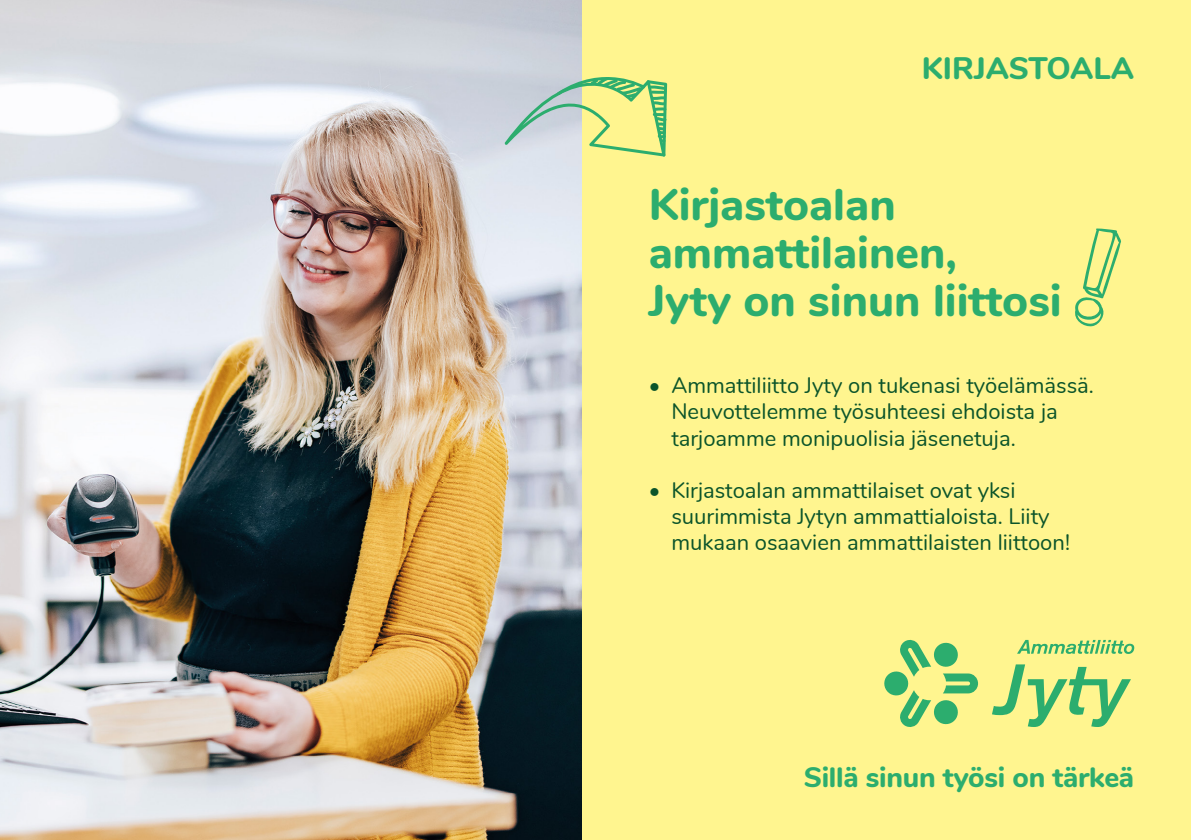
<style>
.page{position:relative;width:1191px;height:840px;background:#fff}
.page>*{position:absolute;margin:0;border:0;box-sizing:border-box;transform-origin:0 0}
.t1{font:800 44.4px/48px "Nunito";color:#2cad6e}
.t2{font:800 31px "Nunito";color:#2cad6e}
.t3{font:800 28px "Nunito";letter-spacing:-.01em;color:#2cad6e}
.t4{font:22px/26px "Nunito";color:#0b542a}
</style>
<div class="page">
<div style="left:0;top:0;width:1191px;height:839px;background:#fff58f"></div>
<img style="left:0;top:0;width:581px;height:839px">
<svg style="left:504px;top:62px;width:163px;height:94px"></svg>
<svg style="left:1075px;top:228px;width:46px;height:99px"></svg>
<svg style="left:992px;top:664px;width:139px;height:62px"></svg>
<svg style="left:884px;top:639px;width:94px;height:88px"></svg>
<svg style="left:1017px;top:639px;width:117px;height:14px"></svg>
<h2 class="t2" style="left:921px;top:45px;width:214px">KIRJASTOALA</h2>
<h1 class="t1" style="left:648px;top:178px;width:415px">Kirjastoalan ammattilainen,<br>Jyty on sinun liittosi</h1>
<p class="t4" style="left:671px;top:371px;width:424px;text-indent:-23px">• Ammattiliitto Jyty on tukenasi työelämässä.<br>Neuvottelemme työsuhteesi ehdoista ja tarjoamme monipuolisia jäsenetuja.</p>
<p class="t4" style="left:671px;top:475px;width:400px;text-indent:-23px">• Kirjastoalan ammattilaiset ovat yksi suurimmista Jytyn ammattialoista. Liity mukaan osaavien ammattilaisten liittoon!</p>
<p class="t3" style="left:803px;top:756px;width:332px">Sillä sinun työsi on tärkeä</p>
</div>
